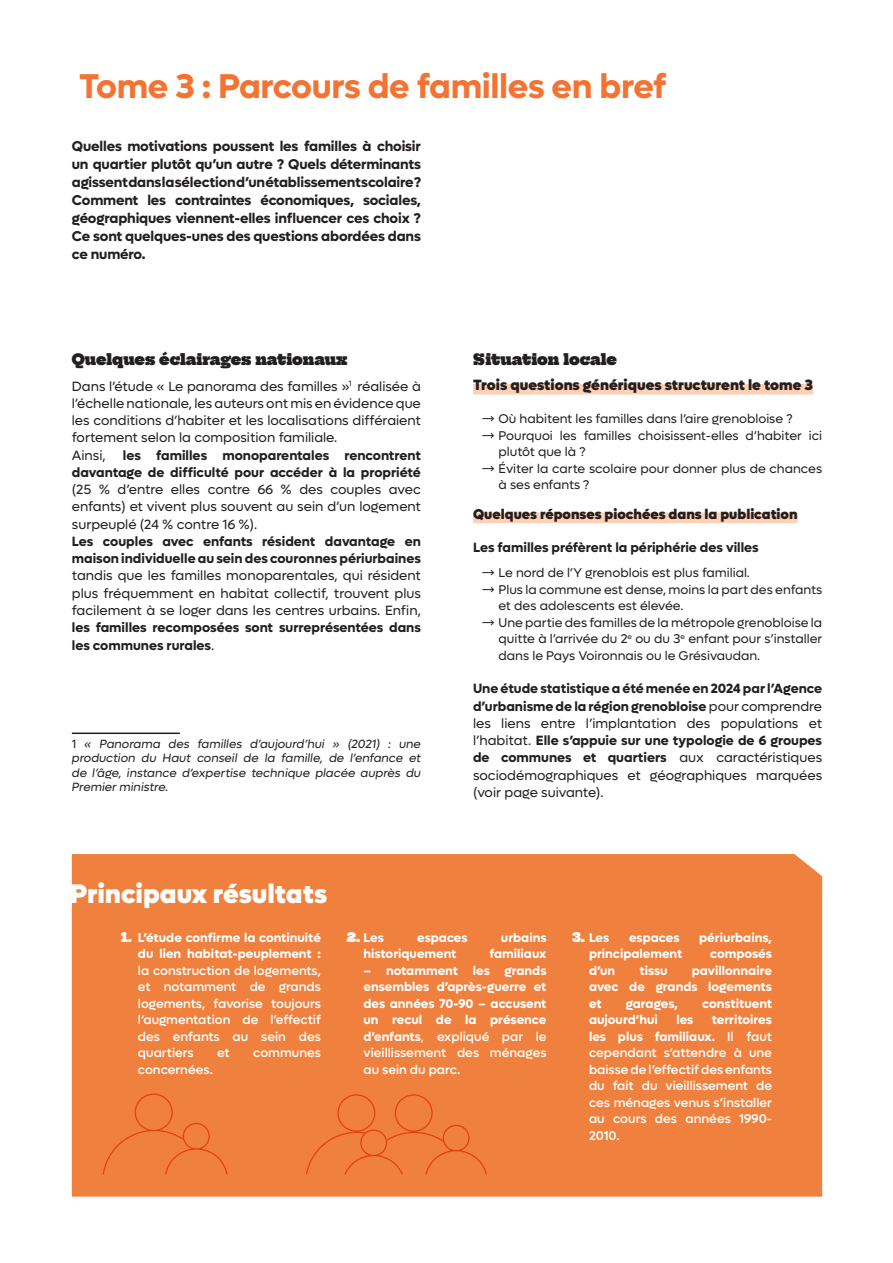
<style>
.page{position:relative;width:893px;height:1263px;background:#fff}
.page>*{position:absolute;margin:0;border:0;box-sizing:border-box;transform-origin:0 0}
.t1{font:700 34.5px "Lufga";letter-spacing:-.01em;color:#f37333}
.t2{font:900 27px "Lufga";color:#fff}
.t3{font:900 15px "Hepta Slab";color:#231f20}
.t4{font:900 15px "Lufga";color:#231f20}
.t5{font:700 14.25px/18px "Lufga";letter-spacing:-.01em;color:#231f20;text-align:justify}
.t6{font:900 14.25px "Lufga";color:#231f20}
.t7{font:13.5px/17.2px "Lufga";color:#231f20;text-align:justify}
.t8{font:700 13.5px/17.2px "Lufga";color:#231f20;text-align:justify}
.t9{font:12.75px/16.5px "Lufga";color:#231f20}
.t10{font:500 12.75px/16.5px "Lufga";color:#fff;text-align:justify}
.t11{font:700 12.75px/16.5px "Lufga";color:#fff;text-align:justify}
.t12{font:italic 12px/14.4px "Lufga";color:#231f20;text-align:justify}
.s1{font-weight:700}
.s2{font-weight:400}
.s3{font-style:normal}
.s4{font-family:"Hepta Slab";font-weight:900}
.s5{font-weight:500}
</style>
<div class="page">
<div style="left:72px;top:854px;width:750px;height:342px;background:#f0803d"></div>
<svg style="left:103px;top:1093px;width:125px;height:81px;background:#ef7d3a"></svg>
<svg style="left:306px;top:1094px;width:181px;height:80px;background:#ef7c3a"></svg>
<hr style="left:72px;top:732px;width:108px;height:2px;background:#231f20">
<div style="left:473px;top:384px;width:340px;height:10px;background:#ffd0b3"></div>
<div style="left:473px;top:513px;width:325px;height:10px;background:#ffd0b3"></div>
<p class="t1" style="left:79px;top:65px;width:589px">Tome 3 : Parcours de familles en bref</p>
<p class="t5" style="left:72px;top:138px;width:351px">Quelles motivations poussent les familles à choisir un quartier plutôt qu’un autre ? Quels déterminants agissent dans la sélection d’un établissement scolaire ?<br>Comment les contraintes économiques, sociales, géographiques viennent-elles influencer ces choix ?<br>Ce sont quelques-unes des questions abordées dans ce numéro.</p>
<p class="t3" style="left:72px;top:351px;width:277px">Quelques éclairages nationaux</p>
<p class="t7" style="left:72px;top:377px;width:351px">Dans l’étude « Le panorama des familles »<sup>1</sup> réalisée à l’échelle nationale, les auteurs ont mis en évidence que les conditions d’habiter et les localisations différaient fortement selon la composition familiale.</p>
<p class="t7" style="left:72px;top:446px;width:35px">Ainsi,</p>
<p class="t7" style="left:72px;top:446px;width:351px;text-indent:51px"><span class="s1">les familles monoparentales rencontrent davantage de difficulté pour accéder à la propriété </span>(25 % d’entre elles contre 66 % des couples avec enfants) et vivent plus souvent au sein d’un logement surpeuplé (24 % contre 16 %).</p>
<p class="t8" style="left:72px;top:533px;width:351px">Les couples avec enfants résident davantage en maison individuelle au sein des couronnes périurbaines <span class="s2">tandis que les familles monoparentales, qui résident plus fréquemment en habitat collectif, trouvent plus facilement à se loger dans les centres urbains. Enfin, </span>les familles recomposées sont surreprésentées dans les communes rurales<span class="s2">.</span></p>
<p class="t12" style="left:72px;top:736px;width:351px"><span class="s3">1</span> « Panorama des familles d’aujourd’hui » (2021) : une production du Haut conseil de la famille, de l’enfance et de l’âge, instance d’expertise technique placée auprès du Premier ministre.</p>
<p class="t2" style="left:70px;top:877px;width:259px">Principaux résultats</p>
<p class="t3" style="left:473px;top:351px;width:145px">Situation locale</p>
<p class="t4" style="left:473px;top:376px;width:341px">Trois questions génériques structurent le tome 3</p>
<p class="t9" style="left:482px;top:411px;width:312px">⟶ Où habitent les familles dans l’aire grenobloise ?</p>
<p class="t9" style="left:499px;top:427px;width:325px;text-indent:-17px">⟶ Pourquoi les familles choisissent-elles d’habiter ici plutôt que là ?</p>
<p class="t9" style="left:499px;top:460px;width:325px;text-indent:-17px">⟶ Éviter la carte scolaire pour donner plus de chances à ses enfants ?</p>
<p class="t6" style="left:473px;top:505px;width:326px">Quelques réponses piochées dans la publication</p>
<p class="t8" style="left:473px;top:539px;width:287px">Les familles préfèrent la périphérie des villes</p>
<p class="t9" style="left:482px;top:564px;width:270px">⟶ Le nord de l’Y grenoblois est plus familial.</p>
<p class="t9" style="left:499px;top:581px;width:325px;text-indent:-17px">⟶ Plus la commune est dense, moins la part des enfants et des adolescents est élevée.</p>
<p class="t9" style="left:499px;top:614px;width:325px;text-align:justify;text-indent:-17px">⟶ Une partie des familles de la métropole grenobloise la quitte à l’arrivée du 2<sup>e</sup> ou du 3<sup>e</sup> enfant pour s’installer dans le Pays Voironnais ou le Grésivaudan.</p>
<p class="t7" style="left:473px;top:680px;width:351px"><span class="s1">Une étude statistique a été menée en 2024 par l’Agence d’urbanisme de la région grenobloise</span> pour comprendre les liens entre l’implantation des populations et l’habitat. <span class="s1">Elle s’appuie sur une typologie de 6 groupes de communes et quartiers</span> aux caractéristiques sociodémographiques et géographiques marquées (voir page suivante).</p>
<p class="t10" style="left:138px;top:929px;width:185px;text-indent:-17px"><span class="s4">1.</span> <span class="s1">L’étude confirme la continuité du lien habitat-peuplement : </span>la construction de logements, et notamment de grands logements, favorise toujours l’augmentation de l’effectif des enfants au sein des quartiers</p>
<p class="t10" style="left:217px;top:1045px;width:14px">et</p>
<p class="t10" style="left:253px;top:1045px;width:69px">communes</p>
<p class="t10" style="left:138px;top:1061px;width:76px">concernées.</p>
<p class="t11" style="left:346px;top:929px;width:39px"><span class="s4">2.</span> Les</p>
<p class="t11" style="left:417px;top:929px;width:52px">espaces</p>
<p class="t11" style="left:501px;top:929px;width:47px">urbains</p>
<p class="t11" style="left:363px;top:946px;width:94px">historiquement</p>
<p class="t11" style="left:489px;top:946px;width:59px">familiaux</p>
<p class="t11" style="left:363px;top:962px;width:184px">– notamment les grands ensembles d’après-guerre et des années 70-90 – accusent un recul de la présence d’enfants<span class="s2">,</span> <span class="s5">expliqué par le vieillissement des ménages au sein du parc.</span></p>
<p class="t11" style="left:572px;top:929px;width:39px"><span class="s4">3.</span> Les</p>
<p class="t11" style="left:629px;top:929px;width:52px">espaces</p>
<p class="t11" style="left:699px;top:929px;width:74px">périurbains,</p>
<p class="t11" style="left:589px;top:946px;width:95px">principalement</p>
<p class="t11" style="left:710px;top:946px;width:63px">composés</p>
<p class="t11" style="left:589px;top:962px;width:28px">d’un</p>
<p class="t11" style="left:639px;top:962px;width:30px">tissu</p>
<p class="t11" style="left:589px;top:962px;width:184px;text-indent:103px">pavillonnaire avec de grands logements et</p>
<p class="t11" style="left:626px;top:995px;width:54px">garages,</p>
<p class="t11" style="left:702px;top:995px;width:71px">constituent</p>
<p class="t11" style="left:589px;top:1012px;width:70px">aujourd’hui</p>
<p class="t11" style="left:676px;top:1012px;width:19px">les</p>
<p class="t10" style="left:589px;top:1012px;width:185px;text-indent:123px"><span class="s1">territoires les plus familiaux.</span> Il faut cependant s’attendre à une baisse de l’effectif des enfants du fait du vieillissement de ces ménages venus s’installer au cours des années 1990- 2010.</p>
</div>
